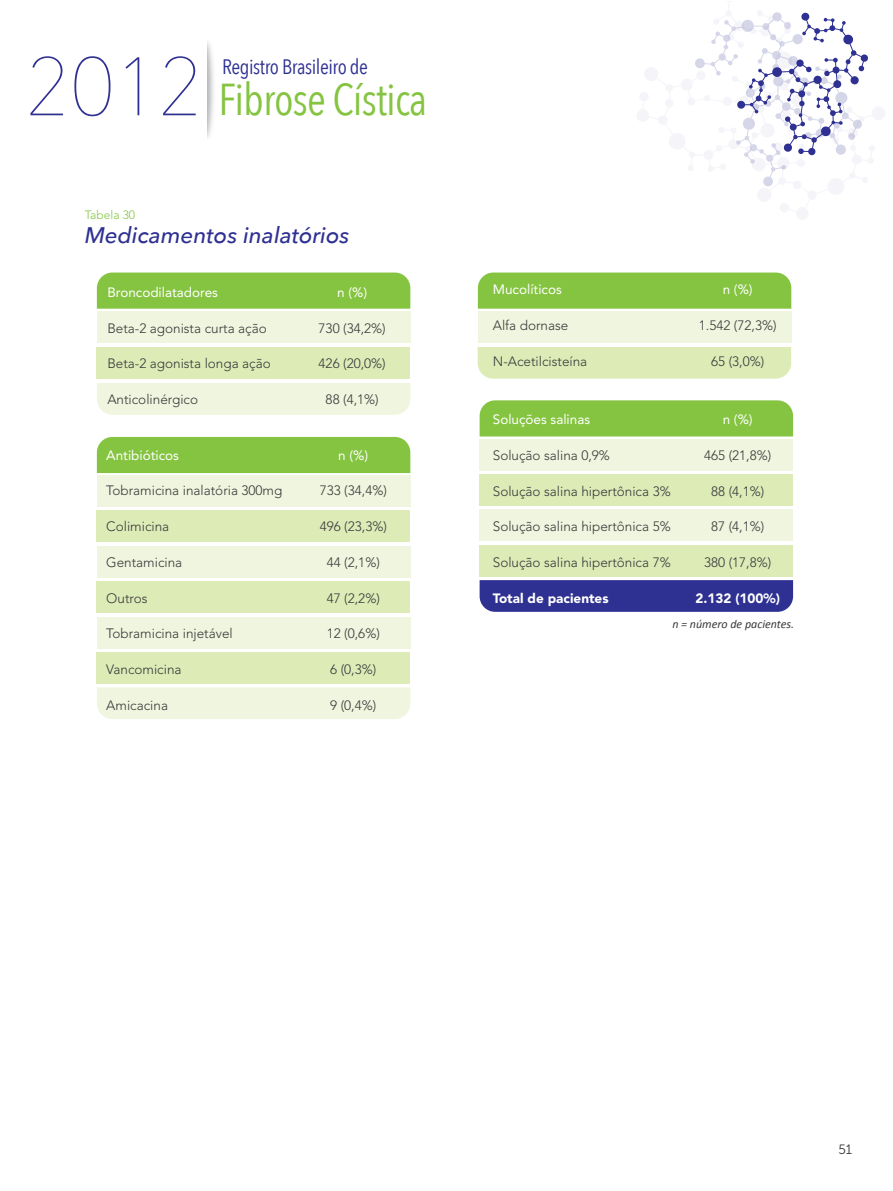
<style>
.page{position:relative;width:893px;height:1191px;background:#fff}
.page>*{position:absolute;margin:0;border:0;box-sizing:border-box;transform-origin:0 0}
.t1{font:200 81.9px "Avenir Next";color:#2e3092}
.t2{font:44.55px "Avenir Next Condensed";letter-spacing:-.02em;color:#85c441}
.t3{font:italic 500 22.5px "Avenir Next";color:#2e3092}
.t4{font:20.85px "Avenir Next Condensed";letter-spacing:-.02em;color:#2e3092}
.t5{font:300 13.5px "Avenir LT Std";color:#383839}
.t6{font:13.5px "Avenir LT Std";color:#fff}
.t7{font:900 13.5px "Avenir LT Std";color:#fff}
.t8{font:13.5px "Museo Sans 300";color:#383839}
.t9{font:italic 12px "Calibri";color:#383839}
.t10{font:300 12px "Avenir LT Std";color:#85c441}
</style>
<div class="page">
<img style="left:208px;top:42px;width:6px;height:95px">
<svg style="left:695px;top:12px;width:173px;height:175px"></svg>
<div style="left:97px;top:272px;width:313px;height:37px;background:#85c441"></div>
<div style="left:478px;top:272px;width:313px;height:37px;background:#85c441"></div>
<div style="left:480px;top:400px;width:313px;height:36px;background:#85c441"></div>
<div style="left:97px;top:437px;width:313px;height:36px;background:#85c441"></div>
<div style="left:97px;top:383px;width:313px;height:32px;background:#eff5de"></div>
<div style="left:478px;top:347px;width:313px;height:31px;background:#ddebb7"></div>
<svg style="left:480px;top:580px;width:313px;height:32px;background:#313394"></svg>
<div style="left:97px;top:687px;width:313px;height:32px;background:#eff5de"></div>
<div style="left:97px;top:347px;width:313px;height:32px;background:#ddebb7"></div>
<div style="left:97px;top:510px;width:313px;height:32px;background:#ddebb7"></div>
<div style="left:479px;top:474px;width:314px;height:32px;background:#ddebb7"></div>
<div style="left:97px;top:581px;width:313px;height:32px;background:#ddebb7"></div>
<div style="left:479px;top:545px;width:314px;height:31px;background:#ddebb7"></div>
<div style="left:97px;top:652px;width:313px;height:31px;background:#ddebb7"></div>
<div style="left:97px;top:311px;width:313px;height:31px;background:#eff5de"></div>
<div style="left:478px;top:311px;width:313px;height:31px;background:#eff5de"></div>
<div style="left:97px;top:475px;width:313px;height:32px;background:#eff5de"></div>
<div style="left:479px;top:439px;width:314px;height:31px;background:#eff5de"></div>
<div style="left:97px;top:546px;width:313px;height:31px;background:#eff5de"></div>
<div style="left:479px;top:509px;width:314px;height:32px;background:#eff5de"></div>
<div style="left:97px;top:616px;width:313px;height:32px;background:#eff5de"></div>
<h1 class="t1" style="left:25px;top:38px;width:180px">2012</h1>
<h3 class="t4" style="left:222px;top:54px;width:148px">Registro Brasileiro de</h3>
<h2 class="t2" style="left:218px;top:72px;width:210px">Fibrose Cística</h2>
<p class="t10" style="left:85px;top:208px;width:52px">Tabela 30</p>
<h3 class="t3" style="left:85px;top:222px;width:266px">Medicamentos inalatórios</h3>
<p class="t6" style="left:107px;top:284px;width:112px">Broncodilatadores</p>
<p class="t6" style="left:337px;top:284px;width:32px">n (%)</p>
<p class="t5" style="left:107px;top:320px;width:161px">Beta-2 agonista curta ação</p>
<p class="t5" style="left:319px;top:320px;width:69px">730 (34,2%)</p>
<p class="t5" style="left:107px;top:356px;width:165px">Beta-2 agonista longa ação</p>
<p class="t5" style="left:319px;top:356px;width:69px">426 (20,0%)</p>
<p class="t5" style="left:107px;top:391px;width:92px">Anticolinérgico</p>
<p class="t5" style="left:326px;top:391px;width:55px">88 (4,1%)</p>
<p class="t6" style="left:106px;top:447px;width:74px">Antibióticos</p>
<p class="t6" style="left:338px;top:447px;width:32px">n (%)</p>
<p class="t5" style="left:106px;top:483px;width:178px">Tobramicina inalatória 300mg</p>
<p class="t5" style="left:320px;top:483px;width:69px">733 (34,4%)</p>
<p class="t5" style="left:106px;top:518px;width:64px">Colimicina</p>
<p class="t5" style="left:320px;top:518px;width:69px">496 (23,3%)</p>
<p class="t5" style="left:106px;top:554px;width:78px">Gentamicina</p>
<p class="t5" style="left:327px;top:554px;width:55px">44 (2,1%)</p>
<p class="t5" style="left:106px;top:590px;width:43px">Outros</p>
<p class="t5" style="left:327px;top:590px;width:55px">47 (2,2%)</p>
<p class="t5" style="left:106px;top:626px;width:128px">Tobramicina injetável</p>
<p class="t5" style="left:327px;top:626px;width:55px">12 (0,6%)</p>
<p class="t5" style="left:106px;top:661px;width:77px">Vancomicina</p>
<p class="t5" style="left:330px;top:661px;width:48px">6 (0,3%)</p>
<p class="t5" style="left:106px;top:697px;width:63px">Amicacina</p>
<p class="t5" style="left:330px;top:697px;width:48px">9 (0,4%)</p>
<p class="t6" style="left:493px;top:281px;width:71px">Mucolíticos</p>
<p class="t6" style="left:723px;top:281px;width:32px">n (%)</p>
<p class="t5" style="left:493px;top:317px;width:77px">Alfa dornase</p>
<p class="t5" style="left:699px;top:317px;width:79px">1.542 (72,3%)</p>
<p class="t5" style="left:493px;top:353px;width:96px">N-Acetilcisteína</p>
<p class="t5" style="left:711px;top:353px;width:55px">65 (3,0%)</p>
<p class="t6" style="left:493px;top:411px;width:99px">Soluções salinas</p>
<p class="t6" style="left:723px;top:411px;width:32px">n (%)</p>
<p class="t5" style="left:493px;top:447px;width:119px">Solução salina 0,9%</p>
<p class="t5" style="left:704px;top:447px;width:69px">465 (21,8%)</p>
<p class="t5" style="left:493px;top:483px;width:179px">Solução salina hipertônica 3%</p>
<p class="t5" style="left:711px;top:483px;width:55px">88 (4,1%)</p>
<p class="t5" style="left:493px;top:519px;width:179px">Solução salina hipertônica 5%</p>
<p class="t5" style="left:711px;top:519px;width:55px">87 (4,1%)</p>
<p class="t5" style="left:493px;top:554px;width:179px">Solução salina hipertônica 7%</p>
<p class="t5" style="left:704px;top:554px;width:69px">380 (17,8%)</p>
<p class="t7" style="left:493px;top:590px;width:117px">Total de pacientes</p>
<p class="t7" style="left:695px;top:590px;width:86px">2.132 (100%)</p>
<p class="t9" style="left:672px;top:616px;width:123px">n = número de pacientes.</p>
<p class="t8" style="left:838px;top:1142px;width:15px">51</p>
</div>
